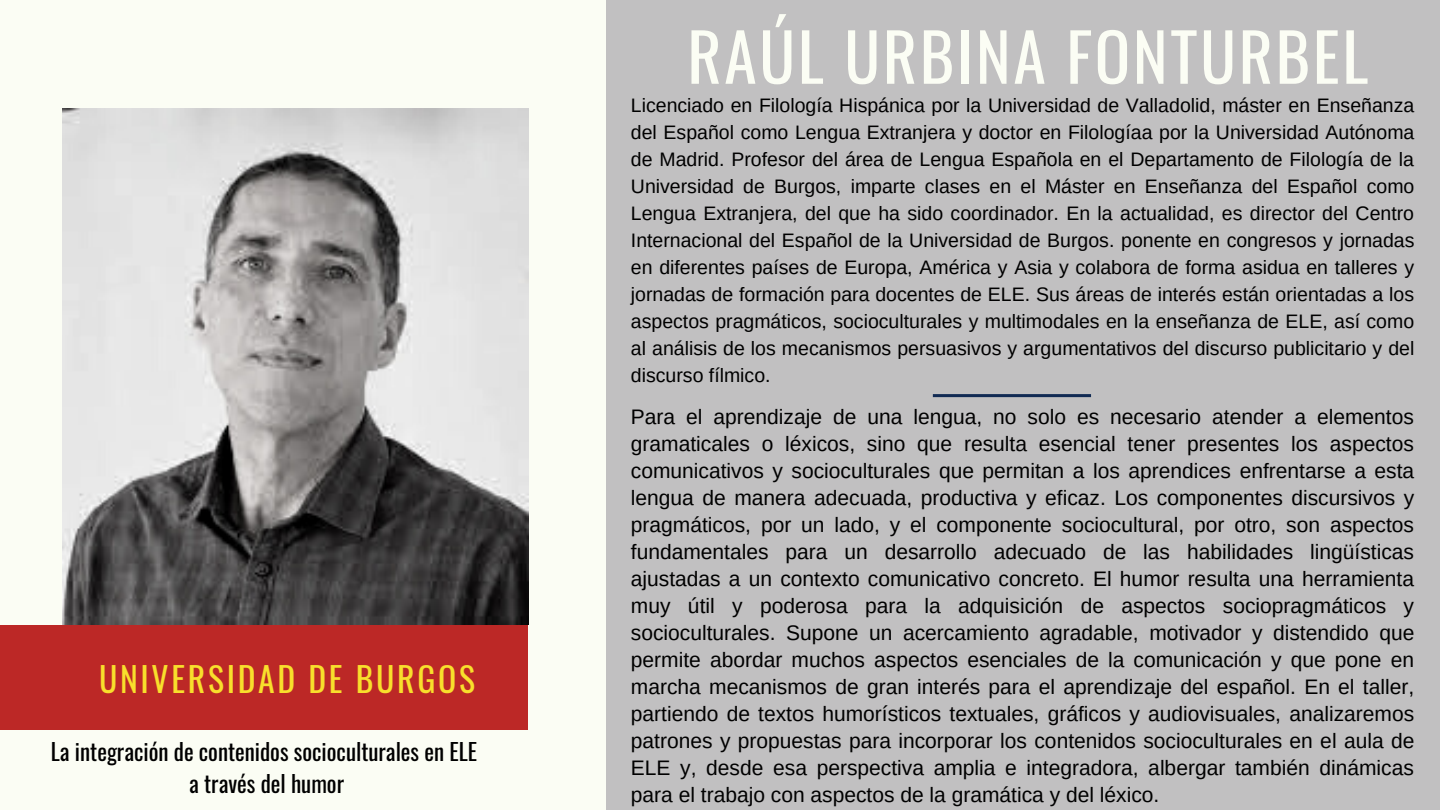
<style>
.page{position:relative;width:1440px;height:810px;background:#c1c0c1}
.page>*{position:absolute;margin:0;border:0;box-sizing:border-box;transform-origin:0 0}
.t1{font:66px "Oswald";letter-spacing:.04em;color:#fbfdf4}
.t2{font:33.8px "Oswald";letter-spacing:.08em;color:#f8df2c}
.t3{font:22.9px "Oswald";color:#000}
.t4{font:21px/27px "Arimo";color:#000;text-align:justify}
.t5{font:19.5px/27px "Arimo";color:#000;text-align:justify}
</style>
<div class="page">
<div style="left:0;top:0;width:606px;height:810px;background:#fbfdf4"></div>
<div style="left:0;top:625px;width:528px;height:104px;background:#bc2826"></div>
<svg style="left:933px;top:394px;width:158px;height:3px"></svg>
<img style="left:63px;top:108px;width:465px;height:516px">
<p class="t2" style="left:99px;top:653px;width:378px">UNIVERSIDAD DE BURGOS</p>
<p class="t3" style="left:51px;top:734px;width:428px">La integración de contenidos socioculturales en ELE</p>
<p class="t3" style="left:189px;top:766px;width:156px">a través del humor</p>
<p class="t1" style="left:687px;top:5px;width:683px">RAÚL URBINA FONTURBEL</p>
<p class="t5" style="left:631px;top:92px;width:785px">Licenciado en Filología Hispánica por la Universidad de Valladolid, máster en Enseñanza del Español como Lengua Extranjera y doctor en Filologíaa por la Universidad Autónoma de Madrid. Profesor del área de Lengua Española en el Departamento de Filología de la Universidad de Burgos, imparte clases en el Máster en Enseñanza del Español como Lengua Extranjera, del que ha sido coordinador. En la actualidad, es director del Centro Internacional del Español de la Universidad de Burgos. ponente en congresos y jornadas en diferentes países de Europa, América y Asia y colabora de forma asidua en talleres y jornadas de formación para docentes de ELE. Sus áreas de interés están orientadas a los aspectos pragmáticos, socioculturales y multimodales en la enseñanza de ELE, así como al análisis de los mecanismos persuasivos y argumentativos del discurso publicitario y del discurso fílmico.</p>
<p class="t4" style="left:631px;top:403px;width:785px">Para el aprendizaje de una lengua, no solo es necesario atender a elementos gramaticales o léxicos, sino que resulta esencial tener presentes los aspectos comunicativos y socioculturales que permitan a los aprendices enfrentarse a esta lengua de manera adecuada, productiva y eficaz. Los componentes discursivos y pragmáticos, por un lado, y el componente sociocultural, por otro, son aspectos fundamentales para un desarrollo adecuado de las habilidades lingüísticas ajustadas a un contexto comunicativo concreto. El humor resulta una herramienta muy útil y poderosa para la adquisición de aspectos sociopragmáticos y socioculturales. Supone un acercamiento agradable, motivador y distendido que permite abordar muchos aspectos esenciales de la comunicación y que pone en marcha mecanismos de gran interés para el aprendizaje del español. En el taller, partiendo de textos humorísticos textuales, gráficos y audiovisuales, analizaremos patrones y propuestas para incorporar los contenidos socioculturales en el aula de ELE y, desde esa perspectiva amplia e integradora, albergar también dinámicas para el trabajo con aspectos de la gramática y del léxico.</p>
</div>
